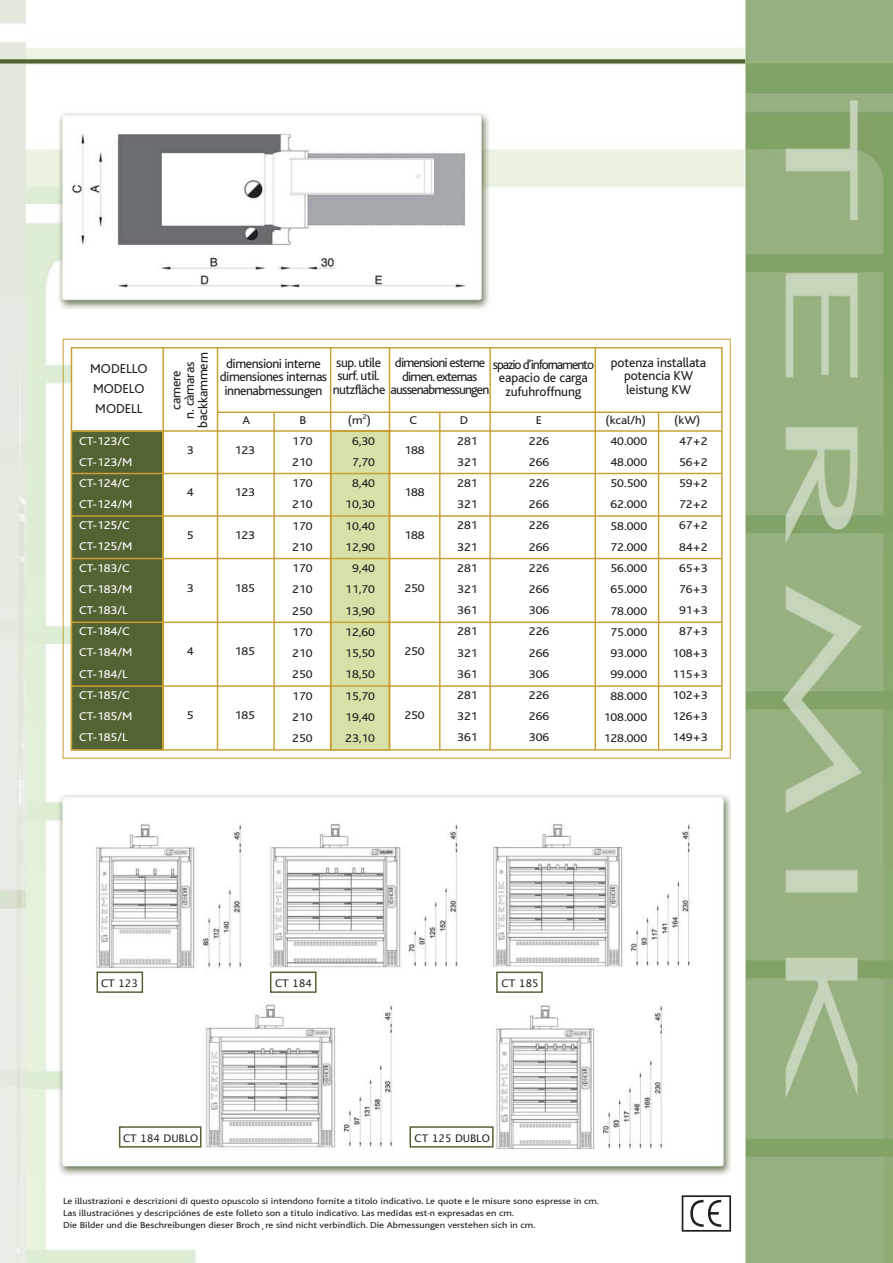
<style>
.page{position:relative;width:893px;height:1263px;background:#fff}
.page>*{position:absolute;margin:0;border:0;box-sizing:border-box;transform-origin:0 0}
.t1{font:13.5px/13.5px "Bliss";letter-spacing:-.015em;color:#231f20;text-align:center}
.t2{font:13.5px/13.5px "Bliss";letter-spacing:-.035em;color:#231f20;text-align:center}
.t3{font:13.5px/13.5px "Bliss";letter-spacing:-.06em;color:#231f20;text-align:center}
.t4{font:13.5px/13.5px "Bliss";letter-spacing:-.01em;color:#231f20;text-align:center}
.t5{font:13.5px/20.1px "Bliss";color:#231f20}
.t6{font:11.7px/21.3px "Bliss";color:#231f20;text-align:justify;scale:1.1 1}
.t7{font:11.7px/21.1px "Bliss";color:#fff;scale:1.1 1}
.t8{font:10.5px "Lucida Grande";color:#231f20}
.t9{font:9px/12px "Bliss";color:#231f20;scale:1.15 1}
</style>
<div class="page">
<img style="left:0;top:0;width:893px;height:1263px">
<div style="left:0;top:59px;width:745px;height:5px;background:#536434"></div>
<svg style="left:70px;top:346px;width:653px;height:405px"></svg>
<div style="left:682px;top:1196px;width:48px;height:35px;background:#fff"></div>
<div style="left:682px;top:1195px;width:49px;height:37px;border:2px solid #231f20"></div>
<svg style="left:690px;top:1199px;width:32px;height:28px"></svg>
<svg style="left:96px;top:971px;width:447px;height:177px"></svg>
<p class="t5" style="left:90px;top:360px;width:59px">MODELLO<br>MODELO<br>MODELL</p>
<p class="t1" style="left:171px;top:428px;width:77px;rotate:-90deg">camere<br>n. càmaras backkammern</p>
<p class="t7" style="left:79px;top:431px;width:50px">CT-123/C<br>CT-123/M<br>CT-124/C<br>CT-124/M<br>CT-125/C<br>CT-125/M<br>CT-183/C<br>CT-183/M<br>CT-183/L<br>CT-184/C<br>CT-184/M<br>CT-184/L<br>CT-185/C<br>CT-185/M<br>CT-185/L</p>
<p class="t6" style="left:187px;top:441px;width:8px">3</p>
<p class="t6" style="left:187px;top:483px;width:8px">4</p>
<p class="t6" style="left:187px;top:525px;width:8px">5</p>
<p class="t6" style="left:187px;top:578px;width:8px">3</p>
<p class="t6" style="left:187px;top:642px;width:8px">4</p>
<p class="t6" style="left:187px;top:705px;width:8px">5</p>
<p class="t2" style="left:220px;top:358px;width:109px">dimensioni interne dimensiones internas innenabmessungen</p>
<p class="t2" style="left:336px;top:357px;width:46px">sup. utile</p>
<p class="t3" style="left:395px;top:358px;width:92px">dimensioni esterne dimen. externas</p>
<p class="t1" style="left:493px;top:359px;width:103px">spazio d’infornamento eapacio de carga zufuhroffnung</p>
<p class="t4" style="left:611px;top:357px;width:97px">potenza installata potencia KW leistung KW</p>
<p class="t2" style="left:337px;top:371px;width:44px">surf. util.</p>
<p class="t3" style="left:333px;top:385px;width:158px">nutzfläche aussenabmessungen</p>
<p class="t6" style="left:242px;top:410px;width:8px">A</p>
<p class="t6" style="left:299px;top:410px;width:8px">B</p>
<p class="t6" style="left:348px;top:410px;width:22px">(m<sup>2</sup>)</p>
<p class="t6" style="left:409px;top:410px;width:8px">C</p>
<p class="t6" style="left:460px;top:410px;width:9px">D</p>
<p class="t6" style="left:536px;top:410px;width:7px">E</p>
<p class="t6" style="left:605px;top:410px;width:38px">(kcal/h)</p>
<p class="t6" style="left:674px;top:410px;width:25px">(kW)</p>
<p class="t6" style="left:292px;top:431px;width:20px">170<br>210<br>170<br>210<br>170<br>210<br>170<br>210<br>250<br>170<br>210<br>250<br>170<br>210<br>250</p>
<p class="t6" style="left:345px;top:431px;width:29px;text-align:center">6,30<br>7,70<br>8,40<br>10,30<br>10,40<br>12,90<br>9,40<br>11,70<br>13,90<br>12,60<br>15,50<br>18,50<br>15,70<br>19,40<br>23,10</p>
<p class="t6" style="left:457px;top:431px;width:20px">281<br>321<br>281<br>321<br>281<br>321<br>281<br>321<br>361<br>281<br>321<br>361<br>281<br>321<br>361</p>
<p class="t6" style="left:529px;top:431px;width:20px">226<br>266<br>226<br>266<br>226<br>266<br>226<br>266<br>306<br>226<br>266<br>306<br>226<br>266<br>306</p>
<p class="t6" style="left:604px;top:431px;width:41px;text-align:center">40.000<br>48.000<br>50.500<br>62.000<br>58.000<br>72.000<br>56.000<br>65.000<br>78.000<br>75.000<br>93.000<br>99.000<br>88.000<br>108.000<br>128.000</p>
<p class="t6" style="left:672px;top:431px;width:33px;text-align:center">47+2<br>56+2<br>59+2<br>72+2<br>67+2<br>84+2<br>65+3<br>76+3<br>91+3<br>87+3<br>108+3<br>115+3<br>102+3<br>126+3<br>149+3</p>
<p class="t6" style="left:235px;top:441px;width:20px">123</p>
<p class="t6" style="left:235px;top:483px;width:20px">123</p>
<p class="t6" style="left:235px;top:525px;width:20px">123</p>
<p class="t6" style="left:404px;top:441px;width:20px">188</p>
<p class="t6" style="left:404px;top:483px;width:20px">188</p>
<p class="t6" style="left:404px;top:525px;width:20px">188</p>
<p class="t6" style="left:235px;top:578px;width:20px">185</p>
<p class="t6" style="left:404px;top:578px;width:20px">250</p>
<p class="t6" style="left:235px;top:642px;width:20px">185</p>
<p class="t6" style="left:404px;top:642px;width:20px">250</p>
<p class="t6" style="left:235px;top:705px;width:20px">185</p>
<p class="t6" style="left:404px;top:705px;width:20px">250</p>
<p class="t8" style="left:101px;top:977px;width:39px">CT 123</p>
<p class="t8" style="left:275px;top:977px;width:39px">CT 184</p>
<p class="t8" style="left:502px;top:977px;width:39px">CT 185</p>
<p class="t8" style="left:123px;top:1132px;width:77px">CT 184 DUBLO</p>
<p class="t8" style="left:414px;top:1132px;width:77px">CT 125 DUBLO</p>
<p class="t9" style="left:63px;top:1196px;width:467px">Le illustrazioni e descrizioni di questo opuscolo si intendono fornite a titolo indicativo. Le quote e le misure sono espresse in cm.<br>Las illustraciónes y descripciónes de este folleto son a titulo indicativo. Las medidas est·n expresadas en cm.<br>Die Bilder und die Beschreibungen dieser Broch¸re sind nicht verbindlich. Die Abmessungen verstehen sich in cm.</p>
</div>
